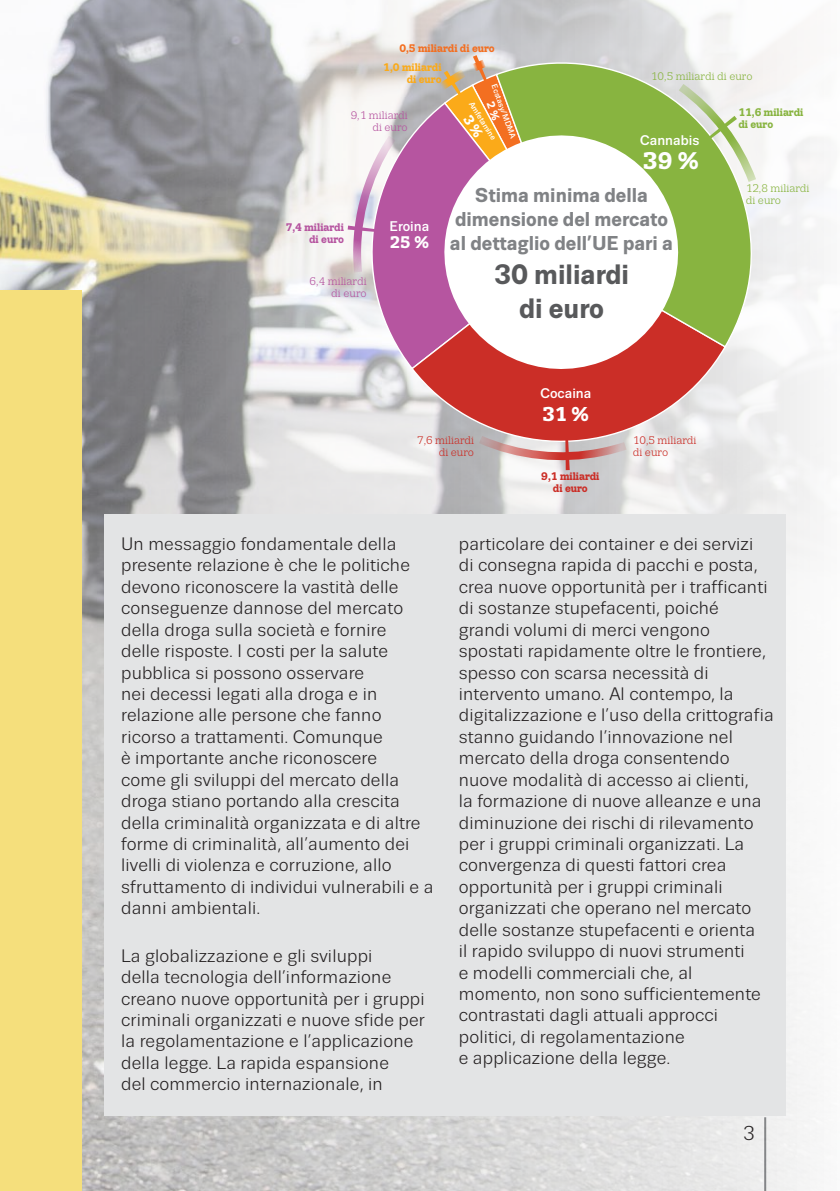
<style>
.page{position:relative;width:840px;height:1191px;background:#fff}
.page>*{position:absolute;margin:0;border:0;box-sizing:border-box;transform-origin:0 0}
.fig1_1{font:700 28px/33.6px "Trivia Sans";color:#58595b;text-align:center}
.fig1_01{font:700 24px "Trivia Slab";color:#fff}
.fig1_1_next{font:700 20px/24px "Trivia Sans";color:#808285;text-align:center}
.fig1_02{font:700 20px "Trivia Slab";color:#fff}
.t1{font:20px "Trivia Sans";color:#231f20}
.body{font:18px/21.4px "Trivia Sans";letter-spacing:.01em;color:#231f20}
.body_break{font:18px/21.4px "Trivia Sans";letter-spacing:.01em;color:#231f20}
.fig1_03{font:700 16.8px "Trivia Slab";color:#fff}
.fig1_2{font:500 14px "Trivia Sans";color:#fff}
.fig1_4{font:11px/12.2px "Trivia Slab";color:#88b440}
.fig1_9{font:11px/12px "Trivia Slab";color:#b655a0;text-align:right}
.fig1_6{font:11px/12.2px "Trivia Slab";color:#cb2e27}
.fig1_5{font:700 11px/12px "Trivia Slab";color:#88b440}
.fig1_8{font:11px/12.2px "Trivia Slab";color:#cb2e27;text-align:right}
.fig1_10{font:700 11px/12px "Trivia Slab";color:#b655a0;text-align:right}
.fig1_11{font:700 11px/12px "Trivia Slab";color:#fbaa19;text-align:right}
.fig1_12{font:700 11px "Trivia Slab";color:#f36f21}
.fig1_7{font:700 11px/12.2px "Trivia Slab";color:#cb2e27;text-align:center}
.fig1_3{font:500 8px "Trivia Sans";color:#fff}
</style>
<div class="page">
<img style="left:0;top:0;width:824px;height:1191px">
<svg style="left:347px;top:272px;width:63px;height:98px"></svg>
<svg style="left:410px;top:272px;width:316px;height:196px;background:#d6aab1"></svg>
<svg style="left:494px;top:39px;width:266px;height:310px"></svg>
<svg style="left:429px;top:120px;width:263px;height:264px"></svg>
<svg style="left:478px;top:373px;width:148px;height:97px;background:#cd605b"></svg>
<svg style="left:654px;top:84px;width:101px;height:98px"></svg>
<div style="left:0;top:290px;width:81px;height:901px;background:#f5df7c"></div>
<div style="left:104px;top:514px;width:680px;height:601px;background:#e3e4e5"></div>
<svg style="left:347px;top:55px;width:216px;height:217px"></svg>
<p class="fig1_12" style="left:399px;top:42px;width:97px">0,5 miliardi di euro</p>
<p class="fig1_11" style="left:383px;top:62px;width:60px">1,0 miliardi di euro</p>
<p class="fig1_9" style="left:350px;top:109px;width:58px">9,1 miliardi di euro</p>
<p class="fig1_3" style="left:497px;top:83px;width:58px;rotate:70deg">Ecstasy/MDMA</p>
<p class="fig1_3" style="left:474px;top:100px;width:45px;rotate:58deg">Amfetamine</p>
<p class="fig1_4" style="left:650px;top:71px;width:103px">10,5 miliardi di euro</p>
<p class="fig1_2" style="left:639px;top:133px;width:61px">Cannabis</p>
<p class="fig1_01" style="left:642px;top:148px;width:58px">39 %</p>
<p class="fig1_5" style="left:738px;top:106px;width:66px">11,6 miliardi di euro</p>
<p class="fig1_10" style="left:285px;top:221px;width:60px">7,4 miliardi di euro</p>
<p class="fig1_9" style="left:309px;top:275px;width:58px">6,4 miliardi di euro</p>
<p class="fig1_2" style="left:389px;top:219px;width:41px">Eroina</p>
<p class="fig1_03" style="left:389px;top:233px;width:41px">25 %</p>
<p class="fig1_1_next" style="left:449px;top:184px;width:224px">Stima minima della dimensione del mercato al dettaglio dell’UE pari a</p>
<p class="fig1_1" style="left:494px;top:258px;width:136px">30 miliardi di euro</p>
<p class="fig1_8" style="left:417px;top:434px;width:58px">7,6 miliardi di euro</p>
<p class="fig1_2" style="left:540px;top:386px;width:53px">Cocaina</p>
<p class="fig1_02" style="left:542px;top:403px;width:48px">31 %</p>
<p class="fig1_7" style="left:541px;top:471px;width:60px">9,1 miliardi di euro</p>
<p class="fig1_6" style="left:632px;top:434px;width:65px">10,5 miliardi di euro</p>
<p class="fig1_4" style="left:745px;top:182px;width:65px">12,8 miliardi di euro</p>
<p class="body_break" style="left:121px;top:533px;width:314px">Un messaggio fondamentale della presente relazione è che le politiche devono riconoscere la vastità delle conseguenze dannose del mercato della droga sulla società e fornire<br>delle risposte. I costi per la salute pubblica si possono osservare<br>nei decessi legati alla droga e in relazione alle persone che fanno ricorso a trattamenti. Comunque<br>è importante anche riconoscere<br>come gli sviluppi del mercato della droga stiano portando alla crescita della criminalità organizzata e di altre forme di criminalità, all’aumento dei livelli di violenza e corruzione, allo sfruttamento di individui vulnerabili e a danni ambientali.</p>
<p class="body" style="left:121px;top:945px;width:305px">La globalizzazione e gli sviluppi<br>della tecnologia dell’informazione creano nuove opportunità per i gruppi criminali organizzati e nuove sfide per la regolamentazione e l’applicazione della legge. La rapida espansione<br>del commercio internazionale, in</p>
<p class="body" style="left:458px;top:533px;width:316px">particolare dei container e dei servizi<br>di consegna rapida di pacchi e posta, crea nuove opportunità per i trafficanti di sostanze stupefacenti, poiché grandi volumi di merci vengono spostati rapidamente oltre le frontiere, spesso con scarsa necessità di intervento umano. Al contempo, la digitalizzazione e l’uso della crittografia stanno guidando l’innovazione nel mercato della droga consentendo nuove modalità di accesso ai clienti,<br>la formazione di nuove alleanze e una diminuzione dei rischi di rilevamento per i gruppi criminali organizzati. La convergenza di questi fattori crea opportunità per i gruppi criminali organizzati che operano nel mercato delle sostanze stupefacenti e orienta<br>il rapido sviluppo di nuovi strumenti<br>e modelli commerciali che, al momento, non sono sufficientemente contrastati dagli attuali approcci politici, di regolamentazione<br>e applicazione della legge.</p>
<p class="t1" style="left:742px;top:1122px;width:13px">3</p>
</div>
